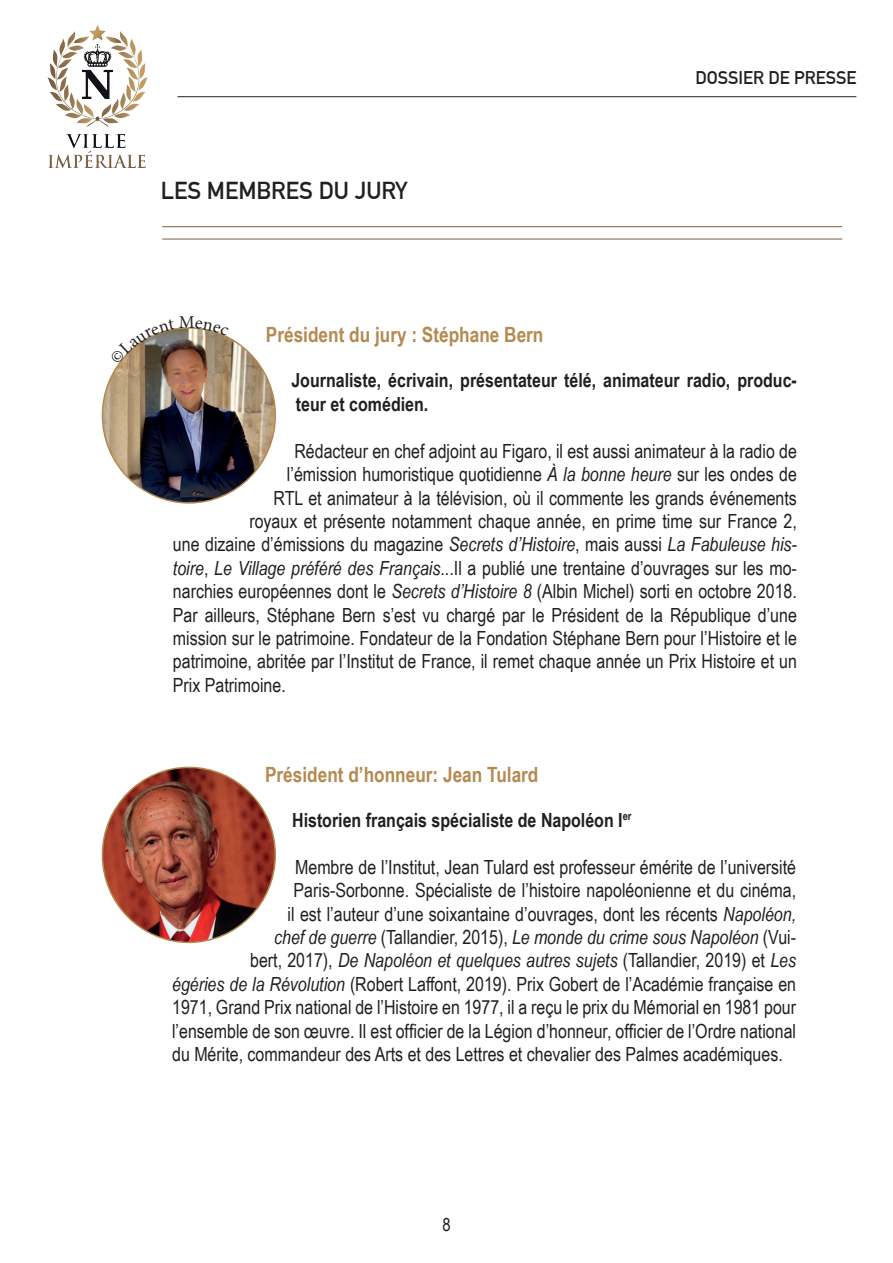
<style>
.page{position:relative;width:893px;height:1263px;background:#fff}
.page>*{position:absolute;margin:0;border:0;box-sizing:border-box;transform-origin:0 0}
.t1{font:700 24px "DIN Alternate";color:#231f20}
.t2{font:700 21px "Arial Narrow";color:#b48a51}
.t3{font:19.5px "Arial Narrow";color:#231f20}
.t4{font:italic 19.5px "Arial Narrow";color:#231f20}
.t5{font:700 19.5px/23.4px "Arial Narrow";color:#231f20}
.t6{font:700 18px "DIN Alternate";color:#231f20}
.t7{font:18px "Arial Narrow";color:#231f20}
.s1{font-style:italic}
.s2{font-style:normal}
</style>
<div class="page">
<img style="left:47px;top:26px;width:101px;height:141px">
<hr style="left:178px;top:96px;width:678px;height:1px;background:#231f20">
<hr style="left:162px;top:226px;width:680px;height:1px;background:#815c38">
<hr style="left:162px;top:239px;width:680px;height:1px;background:#815c38">
<img style="left:102px;top:337px;width:173px;height:164px">
<img style="left:102px;top:767px;width:173px;height:175px">
<svg style="left:110px;top:327px;width:119px;height:37px"></svg>
<p class="t1" style="left:161px;top:177px;width:248px">LES MEMBRES DU JURY</p>
<p class="t6" style="left:695px;top:67px;width:162px">DOSSIER DE PRESSE</p>
<p class="t2" style="left:266px;top:323px;width:279px">Président du jury : Stéphane Bern</p>
<p class="t5" style="left:291px;top:369px;width:507px">Journaliste, écrivain, présentateur télé, animateur radio, produc&shy;teur et comédien.</p>
<p class="t3" style="left:294px;top:439px;width:504px">Rédacteur en chef adjoint au Figaro, il est aussi animateur à la radio de</p>
<p class="t3" style="left:287px;top:463px;width:511px">l’émission humoristique quotidienne <span class="s1">À la bonne heure</span> sur les ondes de</p>
<p class="t3" style="left:273px;top:486px;width:525px">RTL et animateur à la télévision, où il commente les grands événements</p>
<p class="t3" style="left:249px;top:510px;width:549px">royaux et présente notamment chaque année, en prime time sur France 2,</p>
<p class="t3" style="left:173px;top:533px;width:626px">une dizaine d’émissions du magazine <span class="s1">Secrets d’Histoire</span>, mais aussi <span class="s1">La Fabuleuse his-</span></p>
<p class="t3" style="left:173px;top:556px;width:626px"><span class="s1">toire</span>, <span class="s1">Le Village préféré des Français</span>...Il a publié une trentaine d’ouvrages sur les mo-</p>
<p class="t3" style="left:173px;top:580px;width:625px">narchies européennes dont le <span class="s1">Secrets d’Histoire 8</span> (Albin Michel) sorti en octobre 2018.</p>
<p class="t3" style="left:173px;top:603px;width:625px">Par ailleurs, Stéphane Bern s’est vu chargé par le Président de la République d’une</p>
<p class="t3" style="left:173px;top:627px;width:625px">mission sur le patrimoine. Fondateur de la Fondation Stéphane Bern pour l’Histoire et le</p>
<p class="t3" style="left:173px;top:650px;width:626px">patrimoine, abritée par l’Institut de France, il remet chaque année un Prix Histoire et un</p>
<p class="t3" style="left:173px;top:673px;width:114px">Prix Patrimoine.</p>
<p class="t2" style="left:265px;top:762px;width:275px">Président d’honneur: Jean Tulard</p>
<p class="t5" style="left:292px;top:808px;width:341px">Historien français spécialiste de Napoléon I<sup>er</sup></p>
<p class="t3" style="left:295px;top:855px;width:502px">Membre de l’Institut, Jean Tulard est professeur émérite de l’université</p>
<p class="t3" style="left:294px;top:879px;width:504px">Paris-Sorbonne. Spécialiste de l’histoire napoléonienne et du cinéma,</p>
<p class="t3" style="left:288px;top:902px;width:510px">il est l’auteur d’une soixantaine d’ouvrages, dont les récents <span class="s1">Napoléon,</span></p>
<p class="t4" style="left:274px;top:926px;width:524px">chef de guerre <span class="s2">(Tallandier, 2015),</span> Le monde du crime sous Napoléon <span class="s2">(Vui-</span></p>
<p class="t4" style="left:250px;top:949px;width:547px"><span class="s2">bert, 2017),</span> De Napoléon et quelques autres sujets <span class="s2">(Tallandier, 2019) et</span> Les</p>
<p class="t3" style="left:172px;top:972px;width:625px"><span class="s1">égéries de la Révolution</span> (Robert Laffont, 2019). Prix Gobert de l’Académie française en</p>
<p class="t3" style="left:172px;top:996px;width:626px">1971, Grand Prix national de l’Histoire en 1977, il a reçu le prix du Mémorial en 1981 pour</p>
<p class="t3" style="left:172px;top:1019px;width:625px">l’ensemble de son œuvre. Il est officier de la Légion d’honneur, officier de l’Ordre national</p>
<p class="t3" style="left:172px;top:1043px;width:612px">du Mérite, commandeur des Arts et des Lettres et chevalier des Palmes académiques.</p>
<p class="t7" style="left:442px;top:1214px;width:10px">8</p>
</div>
